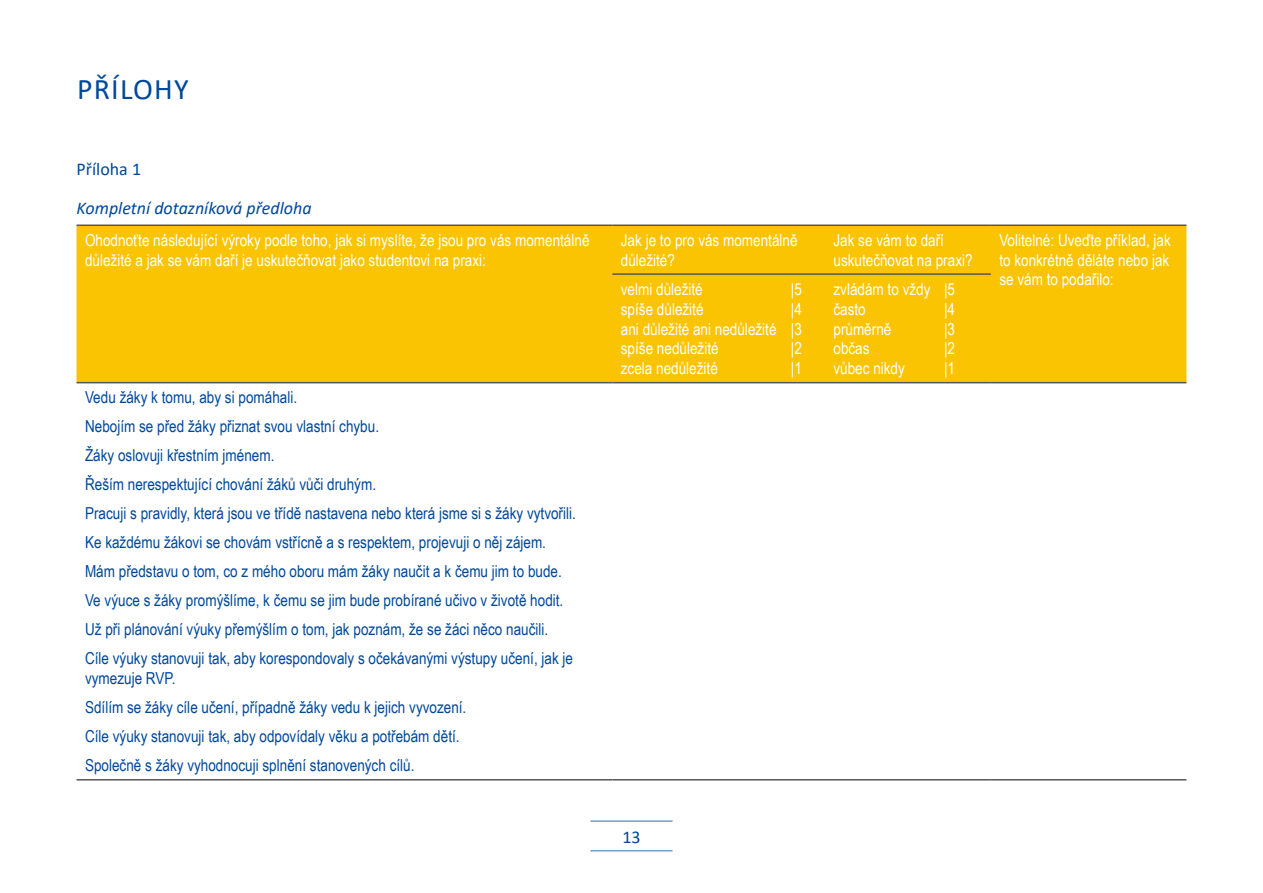
<style>
.page{position:relative;width:1263px;height:893px;background:#fff}
.page>*{position:absolute;margin:0;border:0;box-sizing:border-box;transform-origin:0 0}
.Nadpis_1_bez_cisla{font:30px "Calibri";letter-spacing:.04em;color:#00489a}
.Text{font:italic 18px "Calibri";color:#00489a}
.Text-2{font:18px "Calibri";color:#00489a}
.Tabulka_text_modra{font:16.5px/19.8px "Arial Narrow";color:#00489a}
.Tabulka_text_modra-2{font:16.5px/19.8px "Arial Narrow";color:#fff}
.Tabulka_text_bila{font:16.5px/19.8px "Arial Narrow";color:#fff}
</style>
<div class="page">
<hr style="left:590px;top:821px;width:83px;height:1px;background:#336dae">
<hr style="left:590px;top:850px;width:83px;height:1px;background:#336dae">
<div style="left:77px;top:226px;width:1109px;height:156px;background:#fac402"></div>
<hr style="left:77px;top:382px;width:535px;height:1px;background:#575756">
<hr style="left:991px;top:382px;width:195px;height:1px;background:#575756">
<hr style="left:612px;top:273px;width:213px;height:2px;background:#575756">
<hr style="left:825px;top:273px;width:166px;height:2px;background:#575756">
<hr style="left:77px;top:779px;width:535px;height:1px;background:#575756">
<hr style="left:612px;top:779px;width:213px;height:1px;background:#575756">
<hr style="left:825px;top:779px;width:166px;height:1px;background:#575756">
<hr style="left:991px;top:779px;width:195px;height:1px;background:#575756">
<hr style="left:612px;top:382px;width:213px;height:1px;background:#575756">
<hr style="left:825px;top:382px;width:166px;height:1px;background:#575756">
<hr style="left:77px;top:224px;width:535px;height:2px;background:#575756">
<hr style="left:612px;top:224px;width:213px;height:2px;background:#575756">
<hr style="left:825px;top:224px;width:166px;height:2px;background:#575756">
<hr style="left:991px;top:224px;width:195px;height:2px;background:#575756">
<p class="Nadpis_1_bez_cisla" style="left:77px;top:68px;width:113px">PŘÍLOHY</p>
<p class="Text-2" style="left:77px;top:156px;width:66px">Příloha 1</p>
<p class="Text" style="left:77px;top:196px;width:237px">Kompletní dotazníková předloha</p>
<p class="Tabulka_text_bila" style="left:85px;top:229px;width:506px">Ohodnoťte následující výroky podle toho, jak si myslíte, že jsou pro vás momentálně důležité a jak se vám daří je uskutečňovat jako studentovi na praxi:</p>
<p class="Tabulka_text_modra-2" style="left:621px;top:229px;width:178px">Jak je to pro vás momentálně důležité?</p>
<p class="Tabulka_text_modra-2" style="left:833px;top:229px;width:141px">Jak se vám to daří uskutečňovat na praxi?</p>
<p class="Tabulka_text_modra-2" style="left:999px;top:229px;width:173px;text-align:justify">Volitelné: Uveďte příklad, jak to konkrétně děláte nebo jak se vám to podařilo:</p>
<p class="Tabulka_text_modra-2" style="left:621px;top:279px;width:83px">velmi důležité</p>
<p class="Tabulka_text_modra-2" style="left:791px;top:279px;width:13px">|5</p>
<p class="Tabulka_text_modra-2" style="left:621px;top:298px;width:84px">spíše důležité</p>
<p class="Tabulka_text_modra-2" style="left:791px;top:298px;width:13px">|4</p>
<p class="Tabulka_text_modra-2" style="left:621px;top:318px;width:183px">ani důležité ani nedůležité |3</p>
<p class="Tabulka_text_modra-2" style="left:621px;top:338px;width:99px">spíše nedůležité</p>
<p class="Tabulka_text_modra-2" style="left:791px;top:338px;width:13px">|2</p>
<p class="Tabulka_text_modra-2" style="left:621px;top:358px;width:99px">zcela nedůležité</p>
<p class="Tabulka_text_modra-2" style="left:791px;top:358px;width:13px">|1</p>
<p class="Tabulka_text_modra-2" style="left:833px;top:279px;width:123px">zvládám to vždy |5</p>
<p class="Tabulka_text_modra-2" style="left:833px;top:298px;width:34px">často</p>
<p class="Tabulka_text_modra-2" style="left:944px;top:298px;width:13px">|4</p>
<p class="Tabulka_text_modra-2" style="left:833px;top:318px;width:59px">průměrně</p>
<p class="Tabulka_text_modra-2" style="left:944px;top:318px;width:13px">|3</p>
<p class="Tabulka_text_modra-2" style="left:833px;top:338px;width:38px">občas</p>
<p class="Tabulka_text_modra-2" style="left:944px;top:338px;width:13px">|2</p>
<p class="Tabulka_text_modra-2" style="left:833px;top:358px;width:73px">vůbec nikdy</p>
<p class="Tabulka_text_modra-2" style="left:944px;top:358px;width:13px">|1</p>
<p class="Tabulka_text_modra" style="left:85px;top:387px;width:214px">Vedu žáky k tomu, aby si pomáhali.</p>
<p class="Tabulka_text_modra" style="left:85px;top:416px;width:296px">Nebojím se před žáky přiznat svou vlastní chybu.</p>
<p class="Tabulka_text_modra" style="left:85px;top:445px;width:191px">Žáky oslovuji křestním jménem.</p>
<p class="Tabulka_text_modra" style="left:85px;top:474px;width:293px">Řeším nerespektující chování žáků vůči druhým.</p>
<p class="Tabulka_text_modra" style="left:85px;top:503px;width:492px">Pracuji s pravidly, která jsou ve třídě nastavena nebo která jsme si s žáky vytvořili.</p>
<p class="Tabulka_text_modra" style="left:85px;top:532px;width:462px">Ke každému žákovi se chovám vstřícně a s respektem, projevuji o něj zájem.</p>
<p class="Tabulka_text_modra" style="left:85px;top:561px;width:478px">Mám představu o tom, co z mého oboru mám žáky naučit a k čemu jim to bude.</p>
<p class="Tabulka_text_modra" style="left:85px;top:590px;width:480px">Ve výuce s žáky promýšlíme, k čemu se jim bude probírané učivo v životě hodit.</p>
<p class="Tabulka_text_modra" style="left:85px;top:619px;width:465px">Už při plánování výuky přemýšlím o tom, jak poznám, že se žáci něco naučili.</p>
<p class="Tabulka_text_modra" style="left:85px;top:648px;width:490px">Cíle výuky stanovuji tak, aby korespondovaly s očekávanými výstupy učení, jak je vymezuje RVP.</p>
<p class="Tabulka_text_modra" style="left:85px;top:697px;width:383px">Sdílím se žáky cíle učení, případně žáky vedu k jejich vyvození.</p>
<p class="Tabulka_text_modra" style="left:85px;top:726px;width:376px">Cíle výuky stanovuji tak, aby odpovídaly věku a potřebám dětí.</p>
<p class="Tabulka_text_modra" style="left:85px;top:755px;width:331px">Společně s žáky vyhodnocuji splnění stanovených cílů.</p>
<p class="Text-2" style="left:622px;top:824px;width:20px">13</p>
</div>
